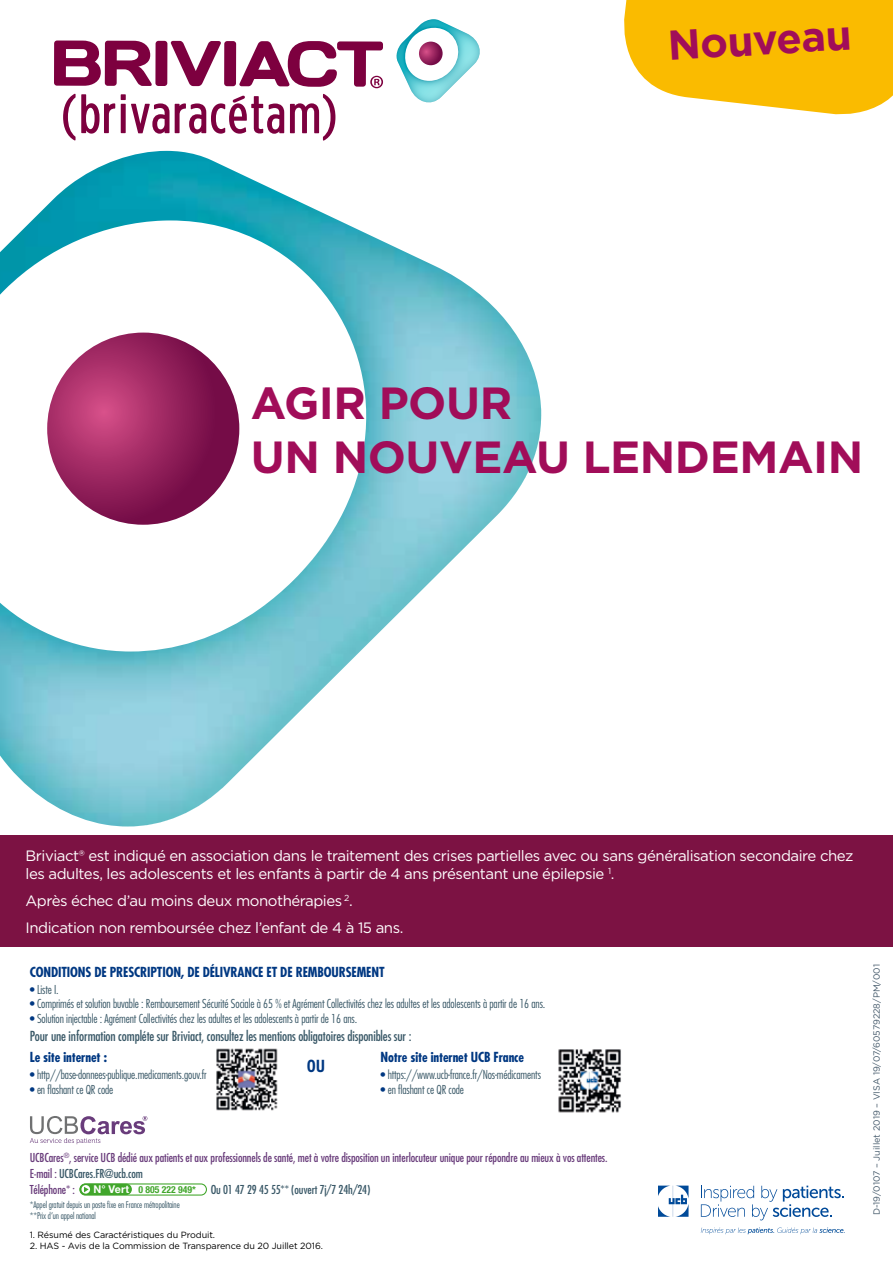
<style>
.page{position:relative;width:893px;height:1263px;background:#fff}
.page>*{position:absolute;margin:0;border:0;box-sizing:border-box;transform-origin:0 0}
.t1{font:700 45px/54px "Gotham HTF";letter-spacing:-.01em;color:#a10d59}
.t2{font:700 41.7px "Gotham HTF";color:#a10d59}
.t3{font:condensed 24.15px "Futura";color:#003882}
.t4{font:15px/18px "Gotham";letter-spacing:-.03em;color:#fff}
.t5{font:700 condensed 13.5px "Futura";letter-spacing:-.01em;color:#003882}
.t6{font:condensed 13.5px "Futura";letter-spacing:-.01em;color:#395867}
.t7{font:300 condensed 12px "Futura";letter-spacing:-.01em;color:#395867}
.t8{font:condensed 12px/15.9px "Futura";letter-spacing:-.01em;color:#693c7b}
.t9{font:condensed 12px "Futura";letter-spacing:-.01em;color:#395867}
.t10{font:700 condensed 9.75px "Helvetica Neue LT Std";color:#41a62b}
.t11{font:9px "Gotham";letter-spacing:-.01em;color:#000}
.t12{font:300 condensed 9px/10.8px "Futura";letter-spacing:-.01em;color:#395867}
.t13{font:9px "Gotham";color:#44596a}
.s1{color:#003882}
.s2{color:#395867}
.s3{font-family:"Helvetica Neue";font-stretch:normal;font-size:10.65px;color:#fff}
</style>
<div class="page">
<svg style="left:396px;top:19px;width:84px;height:84px"></svg>
<svg style="left:419px;top:42px;width:24px;height:23px"></svg>
<svg style="left:54px;top:41px;width:329px;height:100px"></svg>
<div style="left:0;top:835px;width:893px;height:112px;background:#7c1243"></div>
<svg style="left:30px;top:1116px;width:117px;height:28px"></svg>
<div style="left:79px;top:1183px;width:128px;height:12px;border:1px solid #41a62b;border-radius:6px"></div>
<div style="left:80px;top:1183px;width:52px;height:12px;background:#41a62b;border-radius:6px"></div>
<svg style="left:81px;top:1185px;width:9px;height:8px"></svg>
<svg style="left:84px;top:1187px;width:5px;height:5px"></svg>
<img style="left:0;top:151px;width:542px;height:675px">
<svg style="left:47px;top:333px;width:192px;height:192px;background:#97245e"></svg>
<svg style="left:658px;top:1185px;width:30px;height:32px"></svg>
<svg style="left:701px;top:1185px;width:143px;height:35px"></svg>
<svg style="left:701px;top:1227px;width:144px;height:7px"></svg>
<img style="left:216px;top:1048px;width:62px;height:63px">
<img style="left:558px;top:1049px;width:63px;height:64px">
<svg style="left:624px;top:0;width:269px;height:115px;background:#fac31f"></svg>
<h2 class="t2" style="left:666px;top:22px;width:185px;rotate:-4deg">Nouveau</h2>
<h1 class="t1" style="left:251px;top:375px;width:614px">AGIR POUR<br>UN NOUVEAU LENDEMAIN</h1>
<p class="t4" style="left:26px;top:846px;width:829px">Briviact® est indiqué en association dans le traitement des crises partielles avec ou sans généralisation secondaire chez les adultes, les adolescents et les enfants à partir de 4 ans présentant une épilepsie <sup>1</sup>.</p>
<p class="t4" style="left:26px;top:887px;width:379px;line-height:27px">Après échec d’au moins deux monothérapies <sup>2</sup>.<br>Indication non remboursée chez l’enfant de 4 à 15 ans.</p>
<p class="t5" style="left:30px;top:963px;width:356px">CONDITIONS DE PRESCRIPTION, DE DÉLIVRANCE ET DE REMBOURSEMENT</p>
<p class="t7" style="left:30px;top:982px;width:31px"><span class="s1">•</span> Liste I.</p>
<p class="t7" style="left:30px;top:997px;width:517px"><span class="s1">•</span> Comprimés et solution buvable : Remboursement Sécurité Sociale à 65 % et Agrément Collectivités chez les adultes et les adolescents à partir de 16 ans.</p>
<p class="t7" style="left:30px;top:1011px;width:329px"><span class="s1">•</span> Solution injectable : Agrément Collectivités chez les adultes et les adolescents à partir de 16 ans.</p>
<p class="t6" style="left:30px;top:1028px;width:383px">Pour une information compléte sur Briviact, consultez les mentions obligatoires disponibles sur :</p>
<p class="t5" style="left:30px;top:1049px;width:79px">Le site internet :</p>
<p class="t7" style="left:30px;top:1068px;width:178px"><span class="s1">•</span> http//base-donnees-publique.medicaments.gouv.fr</p>
<p class="t7" style="left:30px;top:1082px;width:85px"><span class="s1">•</span> en flashant ce QR code</p>
<p class="t5" style="left:380px;top:1049px;width:145px">Notre site internet UCB France</p>
<p class="t7" style="left:380px;top:1068px;width:162px"><span class="s1">•</span> https://www.ucb-france.fr/Nos-médicaments</p>
<p class="t7" style="left:380px;top:1082px;width:85px"><span class="s1">•</span> en flashant ce QR code</p>
<h3 class="t3" style="left:307px;top:1049px;width:20px">ou</h3>
<p class="t8" style="left:30px;top:1150px;width:579px">UCBCares<sup>®</sup>, service UCB dédié aux patients et aux professionnels de santé, met à votre disposition un interlocuteur unique pour répondre au mieux à vos attentes.<br>E-mail : <span class="s2">UCBCares.FR@ucb.com<br></span>Téléphone* :</p>
<p class="t9" style="left:211px;top:1182px;width:161px">Ou 01 47 29 45 55** (ouvert 7j/7 24h/24)</p>
<p class="t10" style="left:93px;top:1184px;width:104px"><span class="s3">N° Vert</span> 0 805 222 949*</p>
<p class="t12" style="left:30px;top:1199px;width:152px">*Appel gratuit depuis un poste fixe en France métropolitaine **Prix d’un appel national</p>
<p class="t11" style="left:30px;top:1229px;width:187px">1. Résumé des Caractéristiques du Produit.</p>
<p class="t11" style="left:30px;top:1240px;width:295px">2. HAS - Avis de la Commission de Transparence du 20 Juillet 2016.</p>
<p class="t13" style="left:871px;top:1215px;width:253px;rotate:-90deg">D-19/0107 – Juillet 2019 – VISA 19/07/60579228/PM/001</p>
</div>
